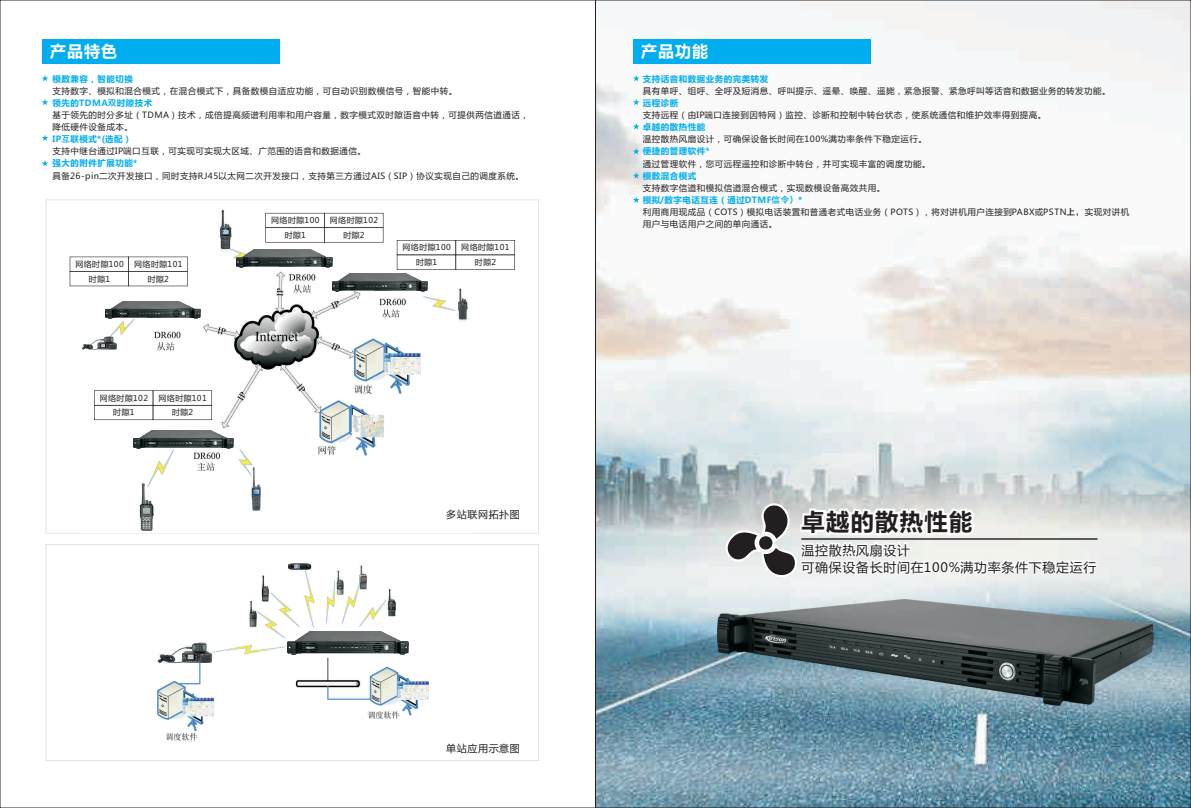
<style>
.page{position:relative;width:1191px;height:808px;background:#fff}
.page>*{position:absolute;margin:0;border:0;box-sizing:border-box;transform-origin:0 0}
.t1{font:700 23.2px "Microsoft Ya Hei";letter-spacing:.06em;color:#231f20}
.t2{font:700 16px "Microsoft Ya Hei";letter-spacing:.06em;color:#fff}
.t3{font:12.9px/17px "Microsoft Ya Hei";letter-spacing:.06em;color:#231f20}
.t4{font:10px "Microsoft Ya Hei";letter-spacing:.06em;color:#231f20}
.t5{font:8.5px/12.1px "Microsoft Ya Hei";letter-spacing:.06em;color:#231f20}
.t6{font:700 8.5px "Microsoft Ya Hei";letter-spacing:.06em;color:#00aeef}
.t7{font:8px "Microsoft Ya Hei";letter-spacing:.06em;color:#231f20}
.s1{font-family:"Hiragino Sans GB W6";font-weight:400}
.s2{font-family:"Hiragino Sans GB W6"}
</style>
<div class="page">
<img style="left:597px;top:2px;width:592px;height:804px">
<div style="left:42px;top:39px;width:238px;height:25px;background:#00aeef"></div>
<img style="left:718px;top:599px;width:435px;height:106px">
<svg style="left:891px;top:655px;width:6px;height:2px"></svg>
<svg style="left:904px;top:656px;width:5px;height:3px"></svg>
<svg style="left:725px;top:498px;width:72px;height:79px;background:#a0a1a2"></svg>
<hr style="left:801px;top:538px;width:296px;height:2px;background:#231f20">
<svg style="left:46px;top:200px;width:493px;height:333px"></svg>
<svg style="left:46px;top:544px;width:493px;height:217px"></svg>
<img style="left:288px;top:632px;width:120px;height:22px">
<img style="left:80px;top:208px;width:395px;height:324px">
<img style="left:134px;top:430px;width:99px;height:19px">
<img style="left:105px;top:301px;width:95px;height:18px">
<img style="left:237px;top:250px;width:95px;height:17px">
<img style="left:332px;top:274px;width:95px;height:17px">
<svg style="left:94px;top:390px;width:118px;height:30px"></svg>
<svg style="left:70px;top:257px;width:118px;height:29px"></svg>
<svg style="left:265px;top:213px;width:118px;height:30px"></svg>
<svg style="left:397px;top:240px;width:118px;height:30px"></svg>
<svg style="left:633px;top:75px;width:6px;height:6px"></svg>
<svg style="left:633px;top:99px;width:6px;height:6px"></svg>
<svg style="left:633px;top:123px;width:6px;height:7px"></svg>
<svg style="left:633px;top:148px;width:6px;height:6px"></svg>
<svg style="left:633px;top:172px;width:6px;height:7px"></svg>
<svg style="left:633px;top:197px;width:6px;height:6px"></svg>
<div style="left:633px;top:39px;width:238px;height:25px;background:#00aeef"></div>
<svg style="left:42px;top:75px;width:6px;height:6px"></svg>
<svg style="left:42px;top:99px;width:6px;height:6px"></svg>
<svg style="left:42px;top:135px;width:6px;height:6px"></svg>
<svg style="left:42px;top:160px;width:6px;height:6px"></svg>
<h2 class="t2" style="left:50px;top:44px;width:68px">产品特色</h2>
<p class="t5" style="left:53px;top:85px;width:406px">支持数字、模拟和混合模式，在混合模式下，具备数模自适应功能，可自动识别数模信号，智能中转。</p>
<p class="t5" style="left:53px;top:109px;width:478px">基于领先的时分多址（TDMA）技术，成倍提高频谱利用率和用户容量，数字模式双时隙语音中转，可提供两信道通话，降低硬件设备成本。</p>
<p class="t5" style="left:53px;top:146px;width:315px">支持中继台通过IP端口互联，可实现可实现大区域、广范围的语音和数据通信。</p>
<p class="t5" style="left:53px;top:170px;width:473px">具备26-pin二次开发接口，同时支持RJ45以太网二次开发接口，支持第三方通过AIS（SIP）协议实现自己的调度系统。</p>
<p class="t6" style="left:53px;top:75px;width:82px">模数兼容，智能切换</p>
<p class="t6" style="left:53px;top:99px;width:101px">领先的TDMA<span class="s1">双</span>时隙技术</p>
<p class="t6" style="left:53px;top:135px;width:80px">IP<span class="s1">互</span>联模式*(选配）</p>
<p class="t6" style="left:53px;top:160px;width:86px">强大的附件扩展功能*</p>
<p class="t7" style="left:75px;top:260px;width:50px">网络时隙100</p>
<p class="t7" style="left:134px;top:260px;width:50px">网络时隙101</p>
<p class="t7" style="left:89px;top:275px;width:23px">时隙1</p>
<p class="t7" style="left:148px;top:275px;width:23px">时隙2</p>
<p class="t7" style="left:100px;top:394px;width:50px">网络时隙102</p>
<p class="t7" style="left:158px;top:394px;width:50px">网络时隙101</p>
<p class="t7" style="left:113px;top:409px;width:23px">时隙1</p>
<p class="t7" style="left:172px;top:409px;width:23px">时隙2</p>
<p class="t7" style="left:271px;top:217px;width:50px">网络时隙100</p>
<p class="t7" style="left:330px;top:217px;width:50px">网络时隙102</p>
<p class="t7" style="left:285px;top:231px;width:23px">时隙1</p>
<p class="t7" style="left:343px;top:231px;width:23px">时隙2</p>
<p class="t7" style="left:402px;top:244px;width:50px">网络时隙100</p>
<p class="t7" style="left:461px;top:244px;width:50px">网络时隙101</p>
<p class="t7" style="left:416px;top:258px;width:23px">时隙1</p>
<p class="t7" style="left:475px;top:258px;width:23px">时隙2</p>
<p class="t4" style="left:446px;top:510px;width:75px">多站联网拓扑图</p>
<p class="t4" style="left:446px;top:744px;width:75px">单站应用示意图</p>
<h2 class="t2" style="left:641px;top:44px;width:68px">产品功能</h2>
<p class="t6" style="left:643px;top:75px;width:127px">支持话音和数据业务的完美转发</p>
<p class="t6" style="left:643px;top:99px;width:37px">远程诊断</p>
<p class="t6" style="left:643px;top:123px;width:64px">卓越的散热性能</p>
<p class="t6" style="left:643px;top:147px;width:68px">便捷的管理软件*</p>
<p class="t6" style="left:643px;top:172px;width:55px">模数混合模式</p>
<p class="t6" style="left:643px;top:196px;width:161px">模拟/数字电话互连（通过DTMF<span class="s1">信令）</span>*</p>
<p class="t5" style="left:643px;top:85px;width:469px">具有单呼、组呼、全呼及短消息、呼叫提示、遥晕、唤醒、遥毙，紧急报警、紧急呼叫等话音和数据业务的转发功能。</p>
<p class="t5" style="left:643px;top:110px;width:405px">支持远程（由IP端口连接到因特网）监控、诊断和控制中转台状态，使系统通信和维护效率得到提高。</p>
<p class="t5" style="left:643px;top:134px;width:286px">温控散热风扇设计，可确保设备长时间在100%满功率条件下稳定运行。</p>
<p class="t5" style="left:643px;top:158px;width:289px">通过管理软件，您可远程遥控和诊断中转台，并可实现丰富的调度功能。</p>
<p class="t5" style="left:643px;top:182px;width:244px">支持数字信道和模拟信道混合模式，实现数模设备高效共用。</p>
<p class="t5" style="left:643px;top:207px;width:488px">利用商用现成品（COTS）模拟电话装置和普通老式电话业务（POTS），将对讲机用户连接到PABX或PSTN<span class="s2">上，</span>实现对讲机用户与电话用户之间的单向通话。</p>
<h1 class="t1" style="left:801px;top:511px;width:172px">卓越的散热性能</h1>
<h3 class="t3" style="left:801px;top:542px;width:296px">温控散热风扇设计<br>可确保设备长时间在100%满功率条件下稳定运行</h3>
</div>
